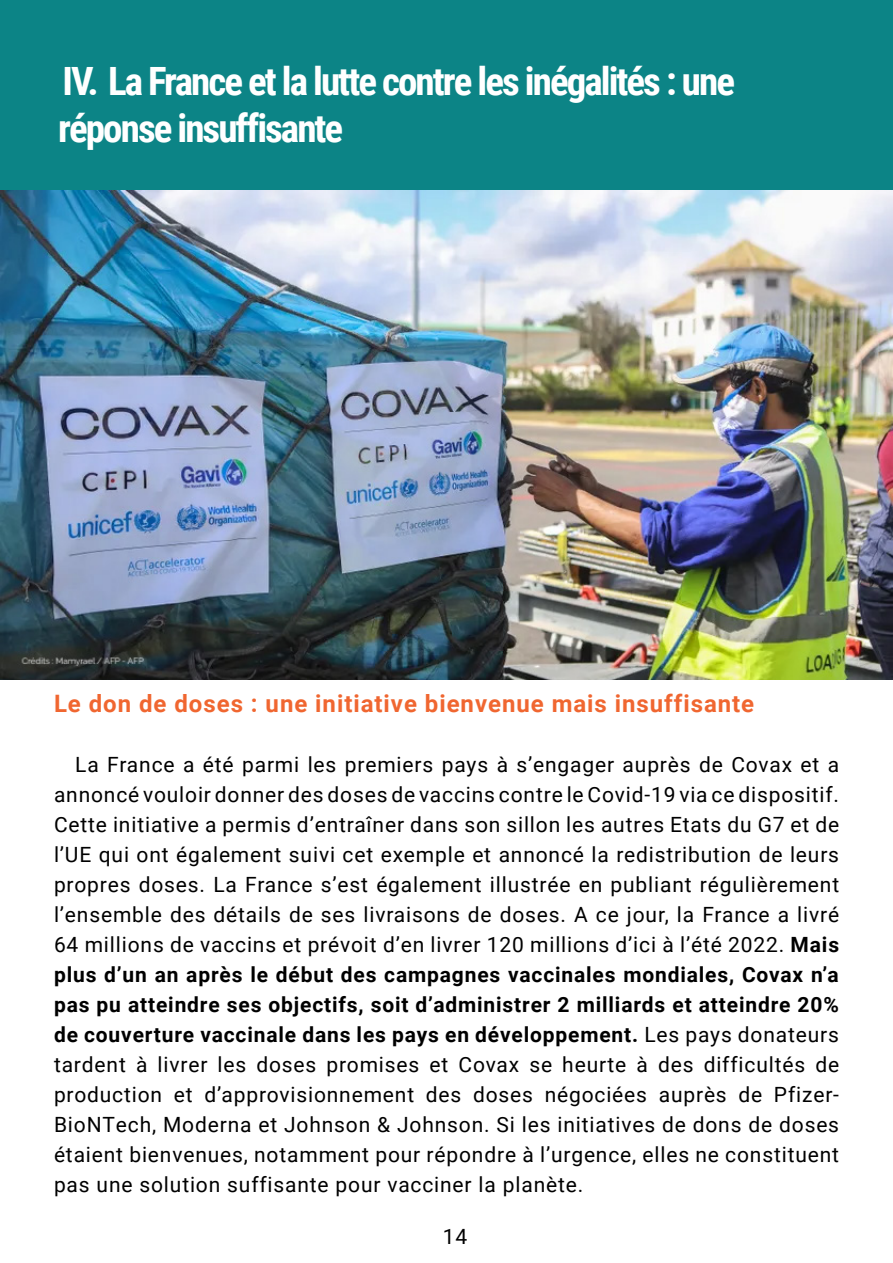
<style>
.page{position:relative;width:893px;height:1263px;background:#fff}
.page>*{position:absolute;margin:0;border:0;box-sizing:border-box;transform-origin:0 0}
.t1{font:700 39px/46.8px "Roboto Condensed";letter-spacing:-.05em;color:#fff}
.t2{font:700 24px "Roboto";letter-spacing:.04em;color:#f06630}
.t3{font:21px/30px "Roboto";letter-spacing:.04em;color:#000;text-align:justify}
.s1{font-weight:700}
</style>
<div class="page">
<div style="left:0;top:0;width:893px;height:200px;background:#0c8486"></div>
<img style="left:0;top:191px;width:893px;height:489px">
<h1 class="t1" style="left:58px;top:56px;width:678px">IV. La France et la lutte contre les inégalités : une réponse insuffisante</h1>
<p class="t2" style="left:54px;top:686px;width:702px">Le don de doses : une initiative bienvenue mais insuffisante</p>
<p class="t3" style="left:54px;top:748px;width:787px;text-indent:21px">La France a été parmi les premiers pays à s’engager auprès de Covax et a annoncé vouloir donner des doses de vaccins contre le Covid-19 via ce dispositif.<br>Cette initiative a permis d’entraîner dans son sillon les autres Etats du G7 et de l’UE qui ont également suivi cet exemple et annoncé la redistribution de leurs propres doses. La France s’est également illustrée en publiant régulièrement l’ensemble des détails de ses livraisons de doses. A ce jour, la France a livré 64 millions de vaccins et prévoit d’en livrer 120 millions d’ici à l’été 2022. <span class="s1">Mais plus d’un an après le début des campagnes vaccinales mondiales, Covax n’a pas pu atteindre ses objectifs, soit d’administrer 2 milliards et atteindre 20% de couverture vaccinale dans les pays en développement.</span> Les pays donateurs tardent à livrer les doses promises et Covax se heurte à des difficultés de production et d’approvisionnement des doses négociées auprès de Pfizer-BioNTech, Moderna et Johnson &amp; Johnson. Si les initiatives de dons de doses étaient bienvenues, notamment pour répondre à l’urgence, elles ne constituent pas une solution suffisante pour vacciner la planète.</p>
<p class="t3" style="left:443px;top:1220px;width:26px">14</p>
</div>
